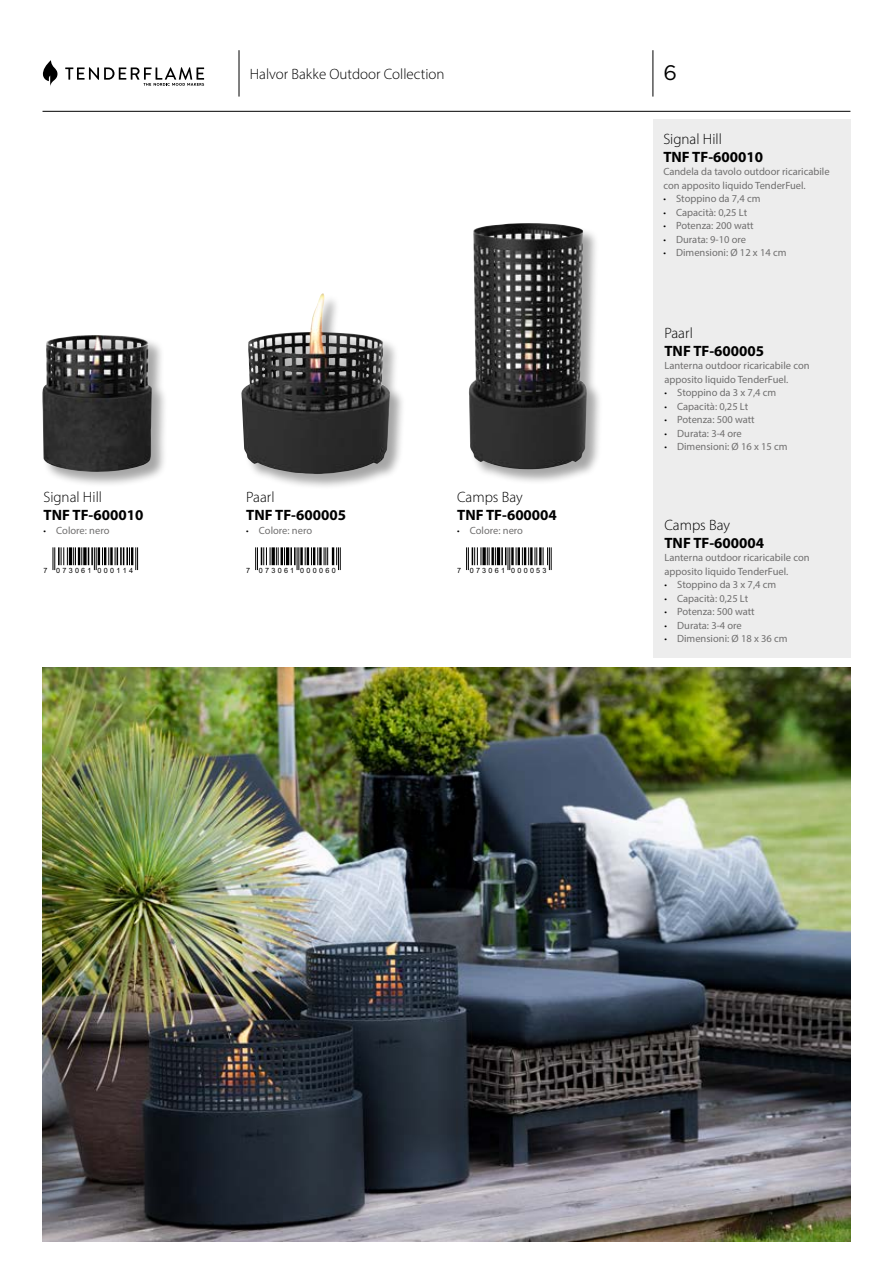
<style>
.page{position:relative;width:893px;height:1263px;background:#fff}
.page>*{position:absolute;margin:0;border:0;box-sizing:border-box;transform-origin:0 0}
.t1{font:21px "Gotham";color:#000}
.t2{font:300 15px "Myriad Pro";color:#000}
.t3{font:700 15px "Myriad Pro";color:#000}
.t4{font:10.5px/13.5px "Myriad Pro";color:#706f6f}
.t5{font:7.2px "Arial";letter-spacing:.32em;color:#000}
.s1{font-weight:300;font-stretch:condensed;color:#000}
</style>
<div class="page">
<div style="left:653px;top:119px;width:197px;height:539px;background:#ededed"></div>
<hr style="left:43px;top:111px;width:807px;height:1px;background:#000">
<hr style="left:653px;top:50px;width:1px;height:47px;background:#000">
<svg style="left:43px;top:60px;width:14px;height:26px"></svg>
<svg style="left:65px;top:67px;width:139px;height:19px"></svg>
<hr style="left:239px;top:50px;width:1px;height:47px;background:#000">
<svg style="left:53px;top:547px;width:29px;height:23px"></svg>
<svg style="left:83px;top:547px;width:4px;height:18px"></svg>
<svg style="left:88px;top:547px;width:21px;height:23px"></svg>
<hr style="left:110px;top:547px;width:3px;height:18px;background:#000">
<svg style="left:115px;top:547px;width:23px;height:23px"></svg>
<svg style="left:466px;top:547px;width:44px;height:23px"></svg>
<hr style="left:511px;top:547px;width:3px;height:18px;background:#000">
<svg style="left:516px;top:547px;width:13px;height:18px"></svg>
<hr style="left:530px;top:547px;width:3px;height:18px;background:#000">
<svg style="left:535px;top:547px;width:2px;height:18px"></svg>
<hr style="left:539px;top:547px;width:3px;height:18px;background:#000">
<svg style="left:543px;top:547px;width:9px;height:23px"></svg>
<svg style="left:255px;top:547px;width:63px;height:23px"></svg>
<hr style="left:319px;top:547px;width:3px;height:18px;background:#000">
<svg style="left:324px;top:547px;width:17px;height:23px"></svg>
<div style="left:42px;top:335px;width:126px;height:153px;background:#000;opacity:.35"></div>
<img style="left:42px;top:335px;width:111px;height:139px">
<img style="left:43px;top:668px;width:807px;height:574px">
<div style="left:469px;top:223px;width:134px;height:262px;background:#000;opacity:.35"></div>
<img style="left:469px;top:223px;width:119px;height:249px">
<div style="left:241px;top:293px;width:165px;height:197px;background:#000;opacity:.35"></div>
<img style="left:241px;top:293px;width:149px;height:181px">
<h2 class="t2" style="left:250px;top:65px;width:196px">Halvor Bakke Outdoor Collection</h2>
<h1 class="t1" style="left:663px;top:61px;width:15px">6</h1>
<h2 class="t2" style="left:663px;top:130px;width:60px">Signal Hill</h2>
<h2 class="t3" style="left:663px;top:147px;width:101px">TNF TF-600010</h2>
<p class="t4" style="left:663px;top:165px;width:168px">Candela da tavolo outdoor ricaricabile con apposito liquido TenderFuel.</p>
<p class="t4" style="left:663px;top:192px;width:99px"><span class="s1">•</span> Stoppino da 7,4 cm</p>
<p class="t4" style="left:663px;top:205px;width:85px"><span class="s1">•</span> Capacità: 0,25 Lt</p>
<p class="t4" style="left:663px;top:219px;width:92px"><span class="s1">•</span> Potenza: 200 watt</p>
<p class="t4" style="left:663px;top:232px;width:84px"><span class="s1">•</span> Durata: 9-10 ore</p>
<p class="t4" style="left:663px;top:246px;width:125px"><span class="s1">•</span> Dimensioni: Ø 12 x 14 cm</p>
<h2 class="t2" style="left:664px;top:324px;width:30px">Paarl</h2>
<h2 class="t3" style="left:664px;top:341px;width:101px">TNF TF-600005</h2>
<p class="t4" style="left:664px;top:359px;width:147px">Lanterna outdoor ricaricabile con apposito liquido TenderFuel.</p>
<p class="t4" style="left:664px;top:386px;width:113px"><span class="s1">•</span> Stoppino da 3 x 7,4 cm</p>
<p class="t4" style="left:664px;top:399px;width:85px"><span class="s1">•</span> Capacità: 0,25 Lt</p>
<p class="t4" style="left:664px;top:413px;width:92px"><span class="s1">•</span> Potenza: 500 watt</p>
<p class="t4" style="left:664px;top:426px;width:79px"><span class="s1">•</span> Durata: 3-4 ore</p>
<p class="t4" style="left:664px;top:440px;width:125px"><span class="s1">•</span> Dimensioni: Ø 16 x 15 cm</p>
<h2 class="t2" style="left:44px;top:488px;width:60px">Signal Hill</h2>
<h2 class="t3" style="left:44px;top:505px;width:101px">TNF TF-600010</h2>
<p class="t4" style="left:44px;top:523px;width:67px"><span class="s1">•</span> Colore: nero</p>
<h2 class="t2" style="left:246px;top:488px;width:30px">Paarl</h2>
<h2 class="t3" style="left:246px;top:505px;width:101px">TNF TF-600005</h2>
<p class="t4" style="left:246px;top:523px;width:67px"><span class="s1">•</span> Colore: nero</p>
<h2 class="t2" style="left:457px;top:488px;width:67px">Camps Bay</h2>
<h2 class="t3" style="left:457px;top:505px;width:101px">TNF TF-600004</h2>
<p class="t4" style="left:457px;top:523px;width:67px"><span class="s1">•</span> Colore: nero</p>
<h2 class="t2" style="left:664px;top:515px;width:67px">Camps Bay</h2>
<h2 class="t3" style="left:664px;top:533px;width:101px">TNF TF-600004</h2>
<p class="t4" style="left:664px;top:551px;width:147px">Lanterna outdoor ricaricabile con apposito liquido TenderFuel.</p>
<p class="t4" style="left:664px;top:578px;width:113px"><span class="s1">•</span> Stoppino da 3 x 7,4 cm</p>
<p class="t4" style="left:664px;top:591px;width:85px"><span class="s1">•</span> Capacità: 0,25 Lt</p>
<p class="t4" style="left:664px;top:605px;width:92px"><span class="s1">•</span> Potenza: 500 watt</p>
<p class="t4" style="left:664px;top:618px;width:79px"><span class="s1">•</span> Durata: 3-4 ore</p>
<p class="t4" style="left:664px;top:632px;width:125px"><span class="s1">•</span> Dimensioni: Ø 18 x 36 cm</p>
<p class="t5" style="left:44px;top:565px;width:91px">7 073061 000114</p>
<p class="t5" style="left:246px;top:565px;width:91px">7 073061 000060</p>
<p class="t5" style="left:457px;top:565px;width:91px">7 073061 000053</p>
</div>
